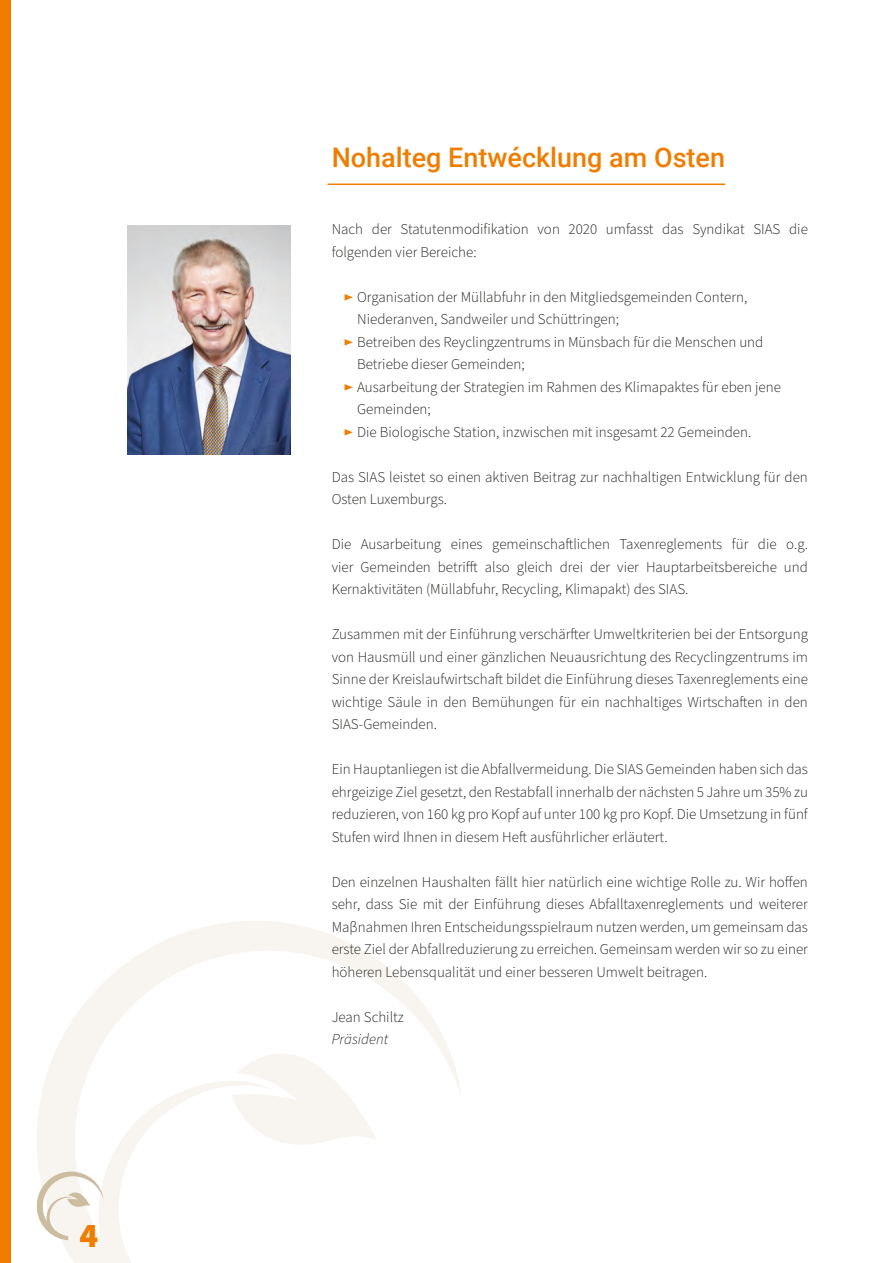
<style>
.page{position:relative;width:893px;height:1263px;background:#fff}
.page>*{position:absolute;margin:0;border:0;box-sizing:border-box;transform-origin:0 0}
.t1{font:900 34.65px "Source Sans Pro";color:#ef7d00}
.t2{font:500 27px "Roboto";color:#ef7d00}
.t3{font:300 15px/22.5px "Source Sans Pro";color:#1d1d1b;text-align:justify}
.t4{font:italic 300 15px "Source Sans Pro";color:#1d1d1b}
.s1{font-weight:400;font-size:13.5px;color:#ef7d00}
</style>
<div class="page">
<svg style="left:36px;top:921px;width:425px;height:288px"></svg>
<svg style="left:37px;top:1030px;width:340px;height:233px"></svg>
<div style="left:0;top:0;width:11px;height:1263px;background:#ef7d00"></div>
<hr style="left:327px;top:184px;width:398px;height:1px;background:#ef7d00">
<img style="left:128px;top:225px;width:162px;height:229px">
<h1 class="t1" style="left:80px;top:1211px;width:20px">4</h1>
<h2 class="t2" style="left:332px;top:138px;width:395px">Nohalteg Entwécklung am Osten</h2>
<p class="t3" style="left:332px;top:218px;width:478px">Nach der Statutenmodifikation von 2020 umfasst das Syndikat SIAS die folgenden vier Bereiche:</p>
<p class="t3" style="left:344px;top:286px;width:404px"><span class="s1">►</span> Organisation der Müllabfuhr in den Mitgliedsgemeinden Contern,</p>
<p class="t3" style="left:357px;top:308px;width:263px">Niederanven, Sandweiler und Schüttringen;</p>
<p class="t3" style="left:344px;top:331px;width:420px"><span class="s1">►</span> Betreiben des Reyclingzentrums in Münsbach für die Menschen und</p>
<p class="t3" style="left:357px;top:353px;width:169px">Betriebe dieser Gemeinden;</p>
<p class="t3" style="left:344px;top:376px;width:438px"><span class="s1">►</span> Ausarbeitung der Strategien im Rahmen des Klimapaktes für eben jene</p>
<p class="t3" style="left:357px;top:398px;width:75px">Gemeinden;</p>
<p class="t3" style="left:344px;top:421px;width:408px"><span class="s1">►</span> Die Biologische Station, inzwischen mit insgesamt 22 Gemeinden.</p>
<p class="t3" style="left:332px;top:466px;width:478px">Das SIAS leistet so einen aktiven Beitrag zur nachhaltigen Entwicklung für den<br>Osten Luxemburgs.</p>
<p class="t3" style="left:332px;top:533px;width:478px">Die Ausarbeitung eines gemeinschaftlichen Taxenreglements für die o.g. vier Gemeinden betrifft also gleich drei der vier Hauptarbeitsbereiche und Kernaktivitäten (Müllabfuhr, Recycling, Klimapakt) des SIAS.</p>
<p class="t3" style="left:332px;top:623px;width:478px">Zusammen mit der Einführung verschärfter Umweltkriterien bei der Entsorgung von Hausmüll und einer gänzlichen Neuausrichtung des Recyclingzentrums im Sinne der Kreislaufwirtschaft bildet die Einführung dieses Taxenreglements eine wichtige Säule in den Bemühungen für ein nachhaltiges Wirtschaften in den SIAS-Gemeinden.</p>
<p class="t3" style="left:332px;top:758px;width:478px">Ein Hauptanliegen ist die Abfallvermeidung. Die SIAS Gemeinden haben sich das ehrgeizige Ziel gesetzt, den Restabfall innerhalb der nächsten 5 Jahre um 35% zu reduzieren, von 160 kg pro Kopf auf unter 100 kg pro Kopf. Die Umsetzung in fünf Stufen wird Ihnen in diesem Heft ausführlicher erläutert.</p>
<p class="t3" style="left:332px;top:871px;width:478px">Den einzelnen Haushalten fällt hier natürlich eine wichtige Rolle zu. Wir hoffen sehr, dass Sie mit der Einführung dieses Abfalltaxenreglements und weiterer Maβnahmen Ihren Entscheidungsspielraum nutzen werden, um gemeinsam das erste Ziel der Abfallreduzierung zu erreichen. Gemeinsam werden wir so zu einer höheren Lebensqualität und einer besseren Umwelt beitragen.</p>
<p class="t3" style="left:332px;top:1006px;width:74px">Jean Schiltz</p>
<p class="t4" style="left:332px;top:1029px;width:58px">Präsident</p>
</div>
